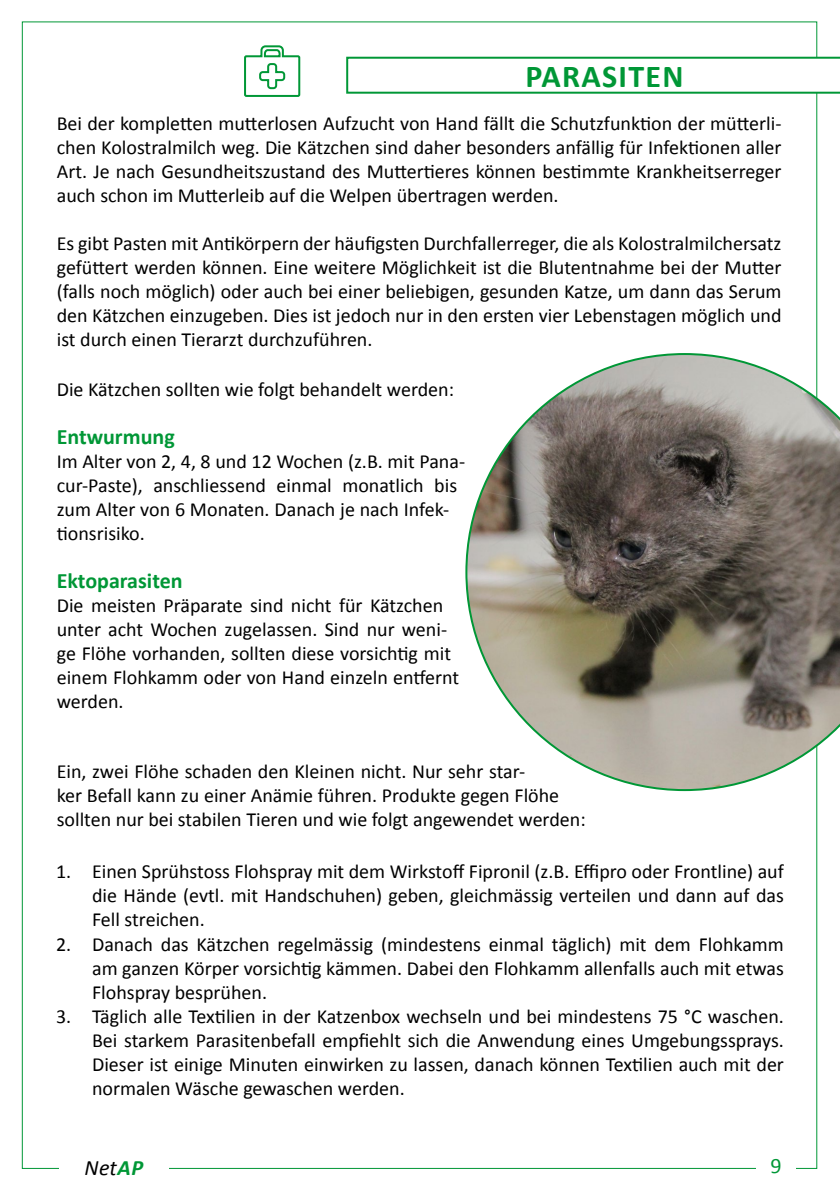
<style>
.page{position:relative;width:840px;height:1191px;background:#fff}
.page>*{position:absolute;margin:0;border:0;box-sizing:border-box;transform-origin:0 0}
.t1{font:700 32px "Calibri";letter-spacing:.04em;color:#009736}
.t2{font:700 22px "Calibri";color:#009736}
.t3{font:italic 22px "Calibri";color:#000}
.t4{font:22px "Calibri";color:#009736}
.t5{font:20px/24px "Calibri";color:#000;text-align:justify}
.s1{font-weight:700;color:#009736}
</style>
<div class="page">
<svg style="left:346px;top:57px;width:493px;height:37px"></svg>
<svg style="left:465px;top:353px;width:374px;height:438px"></svg>
<svg style="left:244px;top:45px;width:57px;height:52px"></svg>
<h1 class="t1" style="left:525px;top:57px;width:159px">parasiten</h1>
<p class="t5" style="left:57px;top:110px;width:726px">Bei der kompletten mutterlosen Aufzucht von Hand fällt die Schutzfunktion der mütterli&shy;chen Kolostralmilch weg. Die Kätzchen sind daher besonders anfällig für Infektionen aller Art. Je nach Gesundheitszustand des Muttertieres können bestimmte Krankheitserreger auch schon im Mutterleib auf die Welpen übertragen werden.</p>
<p class="t5" style="left:57px;top:230px;width:726px">Es gibt Pasten mit Antikörpern der häufigsten Durchfallerreger, die als Kolostralmilchersatz gefüttert werden können. Eine weitere Möglichkeit ist die Blutentnahme bei der Mutter (falls noch möglich) oder auch bei einer beliebigen, gesunden Katze, um dann das Serum den Kätzchen einzugeben. Dies ist jedoch nur in den ersten vier Lebenstagen möglich und ist durch einen Tierarzt durchzuführen.</p>
<p class="t5" style="left:57px;top:376px;width:398px">Die Kätzchen sollten wie folgt behandelt werden:</p>
<p class="t2" style="left:57px;top:423px;width:119px">Entwurmung</p>
<p class="t5" style="left:57px;top:448px;width:409px;text-align:left">Im Alter von 2, 4, 8 und 12 Wochen (z.B. mit Pana&shy;cur-Paste), anschliessend einmal monatlich bis zum Alter von 6 Monaten. Danach je nach Infek&shy;tionsrisiko.</p>
<p class="t2" style="left:57px;top:567px;width:127px">Ektoparasiten</p>
<p class="t5" style="left:57px;top:592px;width:403px;text-align:left">Die meisten Präparate sind nicht für Kätzchen unter acht Wochen zugelassen. Sind nur weni&shy;ge Flöhe vorhanden, sollten diese vorsichtig mit einem Flohkamm oder von Hand einzeln entfernt werden.</p>
<p class="t5" style="left:57px;top:758px;width:530px;text-align:left">Ein, zwei Flöhe schaden den Kleinen nicht. Nur sehr star-<br>ker Befall kann zu einer Anämie führen. Produkte gegen Flöhe sollten nur bei stabilen Tieren und wie folgt angewendet werden:</p>
<p class="t5" style="left:92px;top:859px;width:693px;text-indent:-36px">1. Einen Sprühstoss Flohspray mit dem Wirkstoff Fipronil (z.B. Effipro oder Frontline) auf die Hände (evtl. mit Handschuhen) geben, gleichmässig verteilen und dann auf das Fell streichen.</p>
<p class="t5" style="left:92px;top:931px;width:693px;text-indent:-36px">2. Danach das Kätzchen regelmässig (mindestens einmal täglich) mit dem Flohkamm am ganzen Körper vorsichtig kämmen. Dabei den Flohkamm allenfalls auch mit etwas Flohspray besprühen.</p>
<p class="t5" style="left:92px;top:1003px;width:693px;text-indent:-36px">3. Täglich alle Textilien in der Katzenbox wechseln und bei mindestens 75 °C waschen.<br>Bei starkem Parasitenbefall empfiehlt sich die Anwendung eines Umgebungssprays.<br>Dieser ist einige Minuten einwirken zu lassen, danach können Textilien auch mit der normalen Wäsche gewaschen werden.</p>
<p class="t3" style="left:85px;top:1154px;width:60px">Net<span class="s1">AP</span></p>
<p class="t4" style="left:770px;top:1152px;width:13px">9</p>
</div>
